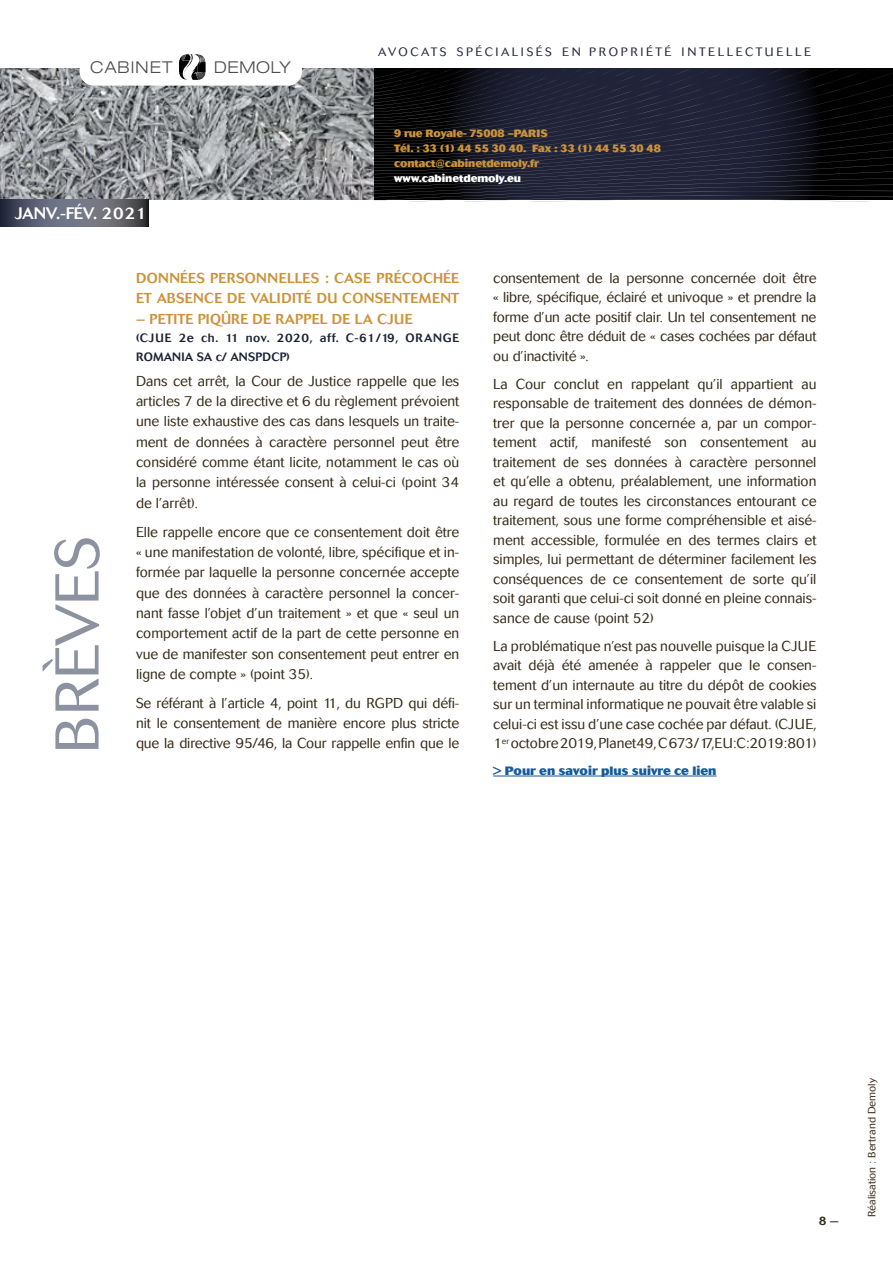
<style>
.page{position:relative;width:893px;height:1263px;background:#fff}
.page>*{position:absolute;margin:0;border:0;box-sizing:border-box;transform-origin:0 0}
.t1{font:300 61.05px "Cosmos";letter-spacing:.005em;color:#8d92a1}
.t2{font:500 16.5px "Cosmos";letter-spacing:-.01em;color:#fff}
.t3{font:300 expanded 16.35px "Helvetica Neue";letter-spacing:.065em;color:#4d4d4d}
.t4{font:300 14.25px/19.5px "Cosmos";color:#372b19;text-align:justify}
.t5{font:500 14.25px/20.4px "Cosmos";letter-spacing:.02em;color:#cb923a}
.t6{font:500 12px/18.9px "Cosmos";letter-spacing:.05em;color:#1b2234}
.t7{font:300 12px "Cosmos";letter-spacing:.215em;color:#21233a}
.t8{font:800 12px "Cosmos";color:#165b9a}
.t9{font:500 12px "Cosmos";color:#372b19}
.t10{font:800 10.5px/15px "Cosmos";letter-spacing:-.01em;color:#cb923a}
.t11{font:300 10.5px "Cosmos";color:#372b19}
.t12{font:800 10.5px "Cosmos";letter-spacing:-.01em;color:#fff}
.t13{font:300 8.25px "Cosmos";color:#372b19}
.s1{font-size:14.25px}
</style>
<div class="page">
<hr style="left:493px;top:776px;width:223px;height:1px;background:#165b9a">
<img style="left:0;top:68px;width:374px;height:131px">
<svg style="left:374px;top:69px;width:519px;height:132px;background:#1a1b28"></svg>
<div style="left:80px;top:46px;width:222px;height:40px;background:#fff;border-radius:14px"></div>
<svg style="left:179px;top:54px;width:27px;height:26px"></svg>
<svg style="left:0;top:200px;width:149px;height:26px;background:#5b5e6c"></svg>
<p class="t3" style="left:90px;top:57px;width:84px">CABINET</p>
<p class="t3" style="left:214px;top:57px;width:78px">DEMOLY</p>
<p class="t2" style="left:15px;top:204px;width:134px">JANV.-FÉV. 2021</p>
<p class="t7" style="left:378px;top:45px;width:434px">AVOCATS SPÉCIALISÉS EN PROPRIÉTÉ INTELLECTUELLE</p>
<p class="t10" style="left:394px;top:126px;width:268px">9 rue Royale- 75008 –PARIS<br>Tél. : 33 (1) 44 55 30 40. Fax : 33 (1) 44 55 30 48 contact@cabinetdemoly.fr</p>
<p class="t12" style="left:394px;top:172px;width:129px">www.cabinetdemoly.eu</p>
<h1 class="t1" style="left:43px;top:754px;width:219px;rotate:-90deg">BRÈVES</h1>
<p class="t5" style="left:136px;top:268px;width:325px">DONNÉES PERSONNELLES : CASE PRÉCOCHÉE<br>ET ABSENCE DE VALIDITÉ DU CONSENTEMENT</p>
<p class="t5" style="left:136px;top:308px;width:278px">– PETITE PIQÛRE DE RAPPEL DE LA CJUE</p>
<p class="t6" style="left:136px;top:329px;width:325px">(CJUE 2e ch. 11 nov. 2020, aff. C-61/19, ORANGE<br>ROMANIA SA c/ ANSPDCP)</p>
<p class="t4" style="left:136px;top:371px;width:325px;line-height:20.4px">Dans cet arrêt, la Cour de Justice rappelle que les articles 7 de la directive et 6 du règlement prévoient une liste exhaustive des cas dans lesquels un traite&shy;ment de données à caractère personnel peut être considéré comme étant licite, notamment le cas où la personne intéressée consent à celui-ci (point 34 de l’arrêt).</p>
<p class="t4" style="left:136px;top:522px;width:325px;line-height:20.4px">Elle rappelle encore que ce consentement doit être « une manifestation de volonté, libre, spécifique et in&shy;formée par laquelle la personne concernée accepte que des données à caractère personnel la concer&shy;nant fasse l’objet d’un traitement » et que « seul un comportement actif de la part de cette personne en vue de manifester son consentement peut entrer en ligne de compte » (point 35).</p>
<p class="t4" style="left:136px;top:693px;width:325px;line-height:20.4px">Se référant à l’article 4, point 11, du RGPD qui défi&shy;nit le consentement de manière encore plus stricte que la directive 95/46, la Cour rappelle enfin que le</p>
<p class="t4" style="left:493px;top:268px;width:325px">consentement de la personne concernée doit être « libre, spécifique, éclairé et univoque » et prendre la forme d’un acte positif clair. Un tel consentement ne peut donc être déduit de « cases cochées par défaut ou d’inactivité ».</p>
<p class="t4" style="left:493px;top:374px;width:325px">La Cour conclut en rappelant qu’il appartient au responsable de traitement des données de démon&shy;trer que la personne concernée a, par un compor&shy;tement actif, manifesté son consentement au traitement de ses données à caractère personnel et qu’elle a obtenu, préalablement, une information au regard de toutes les circonstances entourant ce traitement, sous une forme compréhensible et aisé&shy;ment accessible, formulée en des termes clairs et simples, lui permettant de déterminer facilement les conséquences de ce consentement de sorte qu’il soit garanti que celui-ci soit donné en pleine connais&shy;sance de cause (point 52)</p>
<p class="t4" style="left:493px;top:636px;width:325px">La problématique n’est pas nouvelle puisque la CJUE avait déjà été amenée à rappeler que le consen&shy;tement d’un internaute au titre du dépôt de cookies sur un terminal informatique ne pouvait être valable si celui-ci est issu d’une case cochée par défaut. (CJUE,</p>
<p class="t13" style="left:493px;top:736px;width:17px"><span class="s1">1</span>er</p>
<p class="t4" style="left:511px;top:734px;width:307px">octobre 2019, Planet49, C 673/17,EU:C:2019:801)</p>
<p class="t8" style="left:493px;top:763px;width:225px">&gt; Pour en savoir plus suivre ce lien</p>
<p class="t9" style="left:819px;top:1214px;width:22px">8 —</p>
<p class="t11" style="left:866px;top:1217px;width:141px;rotate:-90deg">Réalisation : Bertrand Demoly</p>
</div>
